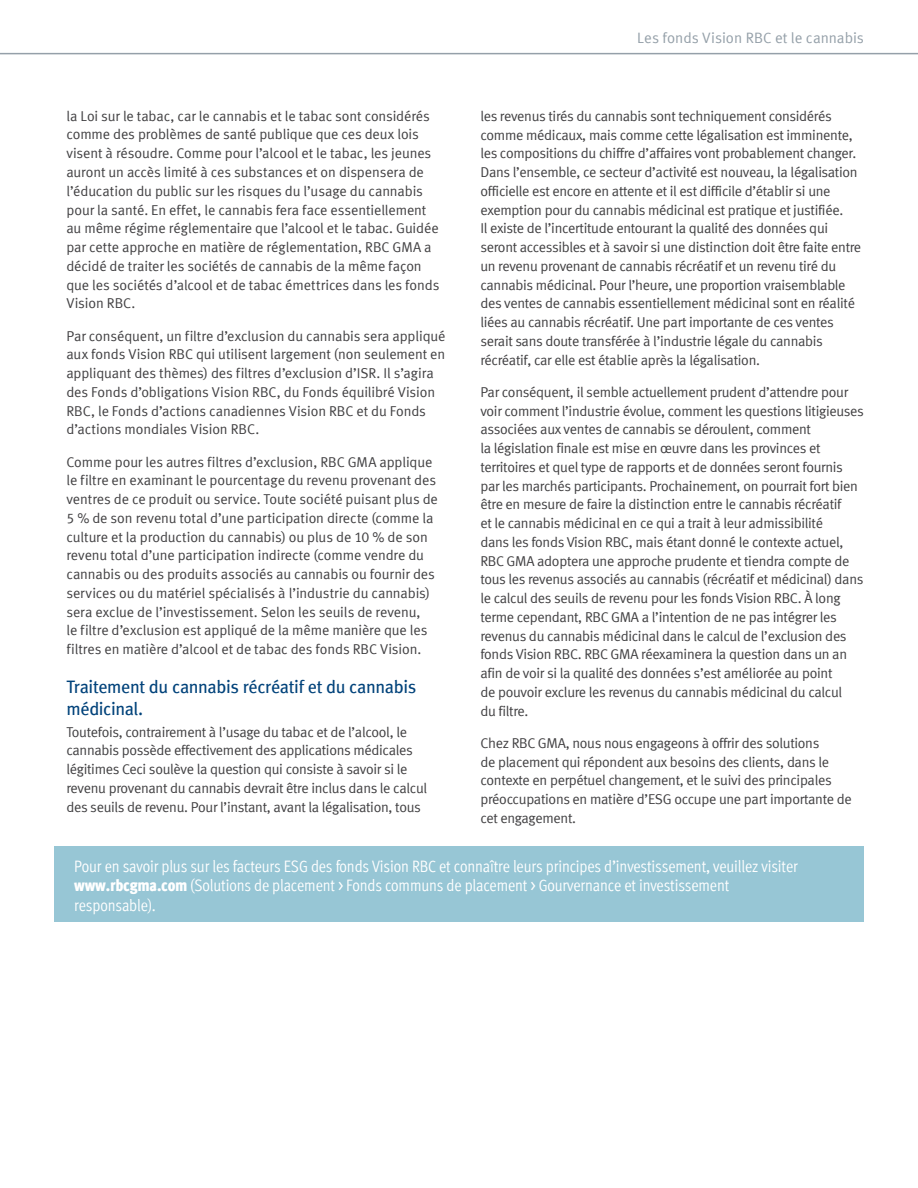
<style>
.page{position:relative;width:918px;height:1188px;background:#fff}
.page>*{position:absolute;margin:0;border:0;box-sizing:border-box;transform-origin:0 0}
.t1{font:18px/22.5px "Meta Book LF";letter-spacing:-.02em;color:#00427a}
.t2{font:16.5px/19.5px "Meta Cond Normal LF";letter-spacing:-.01em;color:#fff}
.t3{font:15px "Meta Normal LF";color:#95a0a9}
.t4{font:14.25px/18.8px "Meta Normal LF";letter-spacing:-.02em;color:#414042}
.s1{font-family:"Meta Cond Black LF"}
</style>
<div class="page">
<hr style="left:0;top:53px;width:918px;height:1px;background:#95a0a9">
<div style="left:54px;top:846px;width:810px;height:75px;background:#97c6d5"></div>
<p class="t3" style="left:637px;top:29px;width:228px">Les fonds Vision RBC et le cannabis</p>
<p class="t4" style="left:66px;top:106px;width:374px">la Loi sur le tabac, car le cannabis et le tabac sont considérés comme des problèmes de santé publique que ces deux lois visent à résoudre. Comme pour l’alcool et le tabac, les jeunes auront un accès limité à ces substances et on dispensera de l’éducation du public sur les risques du l’usage du cannabis pour la santé. En effet, le cannabis fera face essentiellement au même régime réglementaire que l’alcool et le tabac. Guidée par cette approche en matière de réglementation, RBC GMA a décidé de traiter les sociétés de cannabis de la même façon que les sociétés d’alcool et de tabac émettrices dans les fonds Vision RBC.</p>
<p class="t4" style="left:66px;top:326px;width:380px">Par conséquent, un filtre d’exclusion du cannabis sera appliqué aux fonds Vision RBC qui utilisent largement (non seulement en appliquant des thèmes) des filtres d’exclusion d’ISR. Il s’agira des Fonds d’obligations Vision RBC, du Fonds équilibré Vision RBC, le Fonds d’actions canadiennes Vision RBC et du Fonds d’actions mondiales Vision RBC.</p>
<p class="t4" style="left:66px;top:452px;width:373px">Comme pour les autres filtres d’exclusion, RBC GMA applique le filtre en examinant le pourcentage du revenu provenant des ventres de ce produit ou service. Toute société puisant plus de 5 % de son revenu total d’une participation directe (comme la culture et la production du cannabis) ou plus de 10 % de son revenu total d’une participation indirecte (comme vendre du cannabis ou des produits associés au cannabis ou fournir des services ou du matériel spécialisés à l’industrie du cannabis) sera exclue de l’investissement. Selon les seuils de revenu,<br>le filtre d’exclusion est appliqué de la même manière que les filtres en matière d’alcool et de tabac des fonds RBC Vision.</p>
<p class="t1" style="left:66px;top:675px;width:351px">Traitement du cannabis récréatif et du cannabis médicinal.</p>
<p class="t4" style="left:66px;top:722px;width:362px">Toutefois, contrairement à l’usage du tabac et de l’alcool, le cannabis possède effectivement des applications médicales légitimes Ceci soulève la question qui consiste à savoir si le revenu provenant du cannabis devrait être inclus dans le calcul des seuils de revenu. Pour l’instant, avant la légalisation, tous</p>
<p class="t4" style="left:480px;top:106px;width:382px">les revenus tirés du cannabis sont techniquement considérés comme médicaux, mais comme cette légalisation est imminente, les compositions du chiffre d’affaires vont probablement changer.<br>Dans l’ensemble, ce secteur d’activité est nouveau, la légalisation officielle est encore en attente et il est difficile d’établir si une exemption pour du cannabis médicinal est pratique et justifiée.<br>Il existe de l’incertitude entourant la qualité des données qui seront accessibles et à savoir si une distinction doit être faite entre un revenu provenant de cannabis récréatif et un revenu tiré du cannabis médicinal. Pour l’heure, une proportion vraisemblable des ventes de cannabis essentiellement médicinal sont en réalité liées au cannabis récréatif. Une part importante de ces ventes serait sans doute transférée à l’industrie légale du cannabis récréatif, car elle est établie après la légalisation.</p>
<p class="t4" style="left:480px;top:382px;width:385px">Par conséquent, il semble actuellement prudent d’attendre pour voir comment l’industrie évolue, comment les questions litigieuses associées aux ventes de cannabis se déroulent, comment<br>la législation finale est mise en œuvre dans les provinces et territoires et quel type de rapports et de données seront fournis par les marchés participants. Prochainement, on pourrait fort bien être en mesure de faire la distinction entre le cannabis récréatif<br>et le cannabis médicinal en ce qui a trait à leur admissibilité<br>dans les fonds Vision RBC, mais étant donné le contexte actuel, RBC GMA adoptera une approche prudente et tiendra compte de tous les revenus associés au cannabis (récréatif et médicinal) dans le calcul des seuils de revenu pour les fonds Vision RBC. À long terme cependant, RBC GMA a l’intention de ne pas intégrer les revenus du cannabis médicinal dans le calcul de l’exclusion des fonds Vision RBC. RBC GMA réexaminera la question dans un an afin de voir si la qualité des données s’est améliorée au point<br>de pouvoir exclure les revenus du cannabis médicinal du calcul<br>du filtre.</p>
<p class="t4" style="left:480px;top:733px;width:373px">Chez RBC GMA, nous nous engageons à offrir des solutions<br>de placement qui répondent aux besoins des clients, dans le contexte en perpétuel changement, et le suivi des principales préoccupations en matière d’ESG occupe une part importante de cet engagement.</p>
<p class="t2" style="left:74px;top:856px;width:725px">Pour en savoir plus sur les facteurs ESG des fonds Vision RBC et connaître leurs principes d’investissement, veuillez visiter <span class="s1">www.rbcgma.com</span> (Solutions de placement &gt; Fonds communs de placement &gt; Gourvernance et investissement responsable).</p>
</div>
